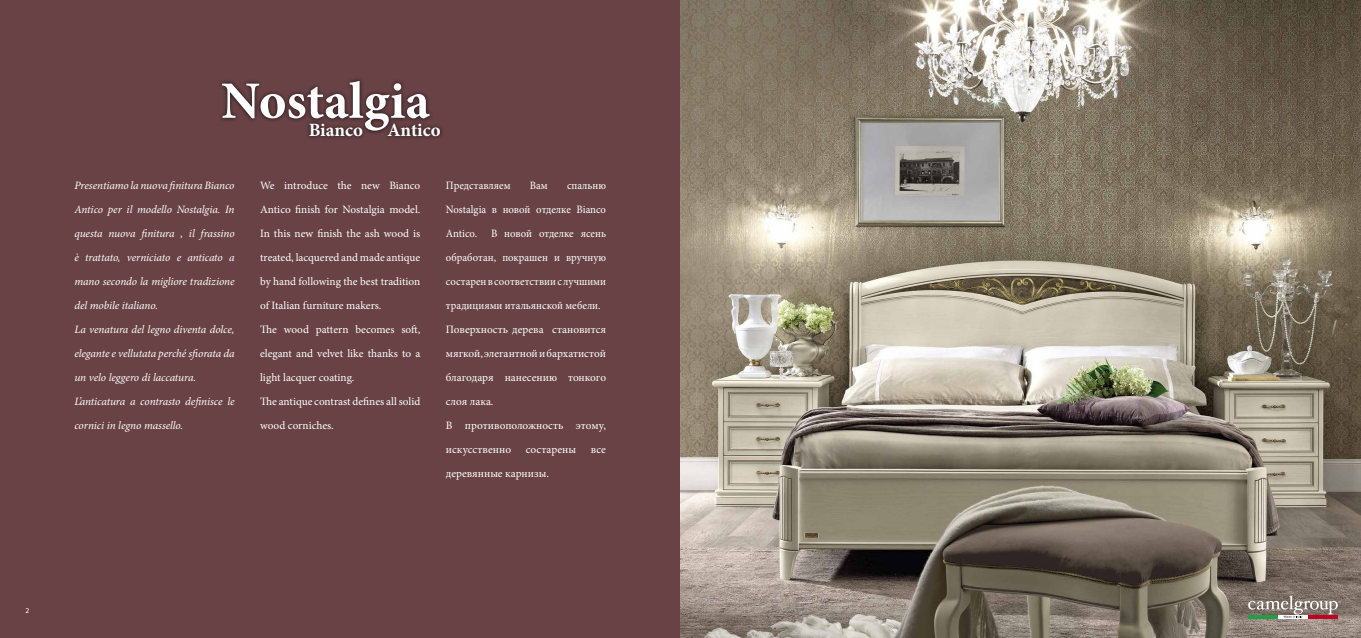
<style>
.page{position:relative;width:1361px;height:638px;background:#fff}
.page>*{position:absolute;margin:0;border:0;box-sizing:border-box;transform-origin:0 0}
.t1{font:700 52.5px "Minion Pro";color:#fff}
.t2{font:700 18.75px "Minion Pro";letter-spacing:-.005em;color:#fff}
.t3{font:11.25px/24px "Minion Pro";color:#fff}
.t4{font:italic 11.25px/24px "Minion Pro";letter-spacing:-.01em;color:#fff}
.t5{font:11.25px/24px "Minion Pro";color:#fff;scale:.95 1}
.t6{font:7.5px "Myriad Pro";color:#fff}
</style>
<div class="page">
<div style="left:0;top:0;width:680px;height:638px;background:#684245"></div>
<img style="left:680px;top:0;width:681px;height:638px">
<div style="left:218px;top:77px;width:216px;height:58px;background:#000;opacity:.75"></div>
<div style="left:305px;top:119px;width:139px;height:21px;background:#000;opacity:.75"></div>
<svg style="left:1248px;top:595px;width:92px;height:23px;background:#94877e"></svg>
<h1 class="t1" style="left:221px;top:64px;width:210px">Nostalgia</h1>
<h2 class="t2" style="left:309px;top:116px;width:56px">Bianco</h2>
<h2 class="t2" style="left:387px;top:116px;width:55px">Antico</h2>
<p class="t4" style="left:74px;top:173px;width:162px">Presentiamo la nuova finitura Bianco Antico per il modello Nostalgia. In questa nuova finitura , il frassino è trattato, verniciato e anticato a mano secondo la migliore tradizione del mobile italiano.<br>La venatura del legno diventa dolce, elegante e vellutata perché sfiorata da un velo leggero di laccatura.<br>L’anticatura a contrasto definisce le cornici in legno massello.</p>
<p class="t3" style="left:260px;top:173px;width:162px">We introduce the new Bianco<br>Antico finish for Nostalgia model.<br>In this new finish the ash wood is treated, lacquered and made antique by hand following the best tradition of Italian furniture makers.<br>The wood pattern becomes soft, elegant and velvet like thanks to a light lacquer coating.<br>The antique contrast defines all solid wood corniches.</p>
<p class="t5" style="left:446px;top:173px;width:70px">Представляем</p>
<p class="t5" style="left:530px;top:173px;width:20px">Вам</p>
<p class="t5" style="left:446px;top:173px;width:170px;text-indent:121px">спальню<br>Nostalgia в новой отделке Bianco<br>Antico. В новой отделке ясень обработан, покрашен и вручную состарен в соответствии с лучшими традициями итальянской мебели.<br>Поверхность дерева становится мягкой, элегантной и бархатистой благодаря нанесению тонкого слоя лака.<br>В противоположность этому, искусственно</p>
<p class="t3" style="left:526px;top:437px;width:52px">состарены</p>
<p class="t3" style="left:591px;top:437px;width:17px">все</p>
<p class="t3" style="left:446px;top:461px;width:105px">деревянные карнизы.</p>
<p class="t6" style="left:26px;top:605px;width:5px">2</p>
</div>
